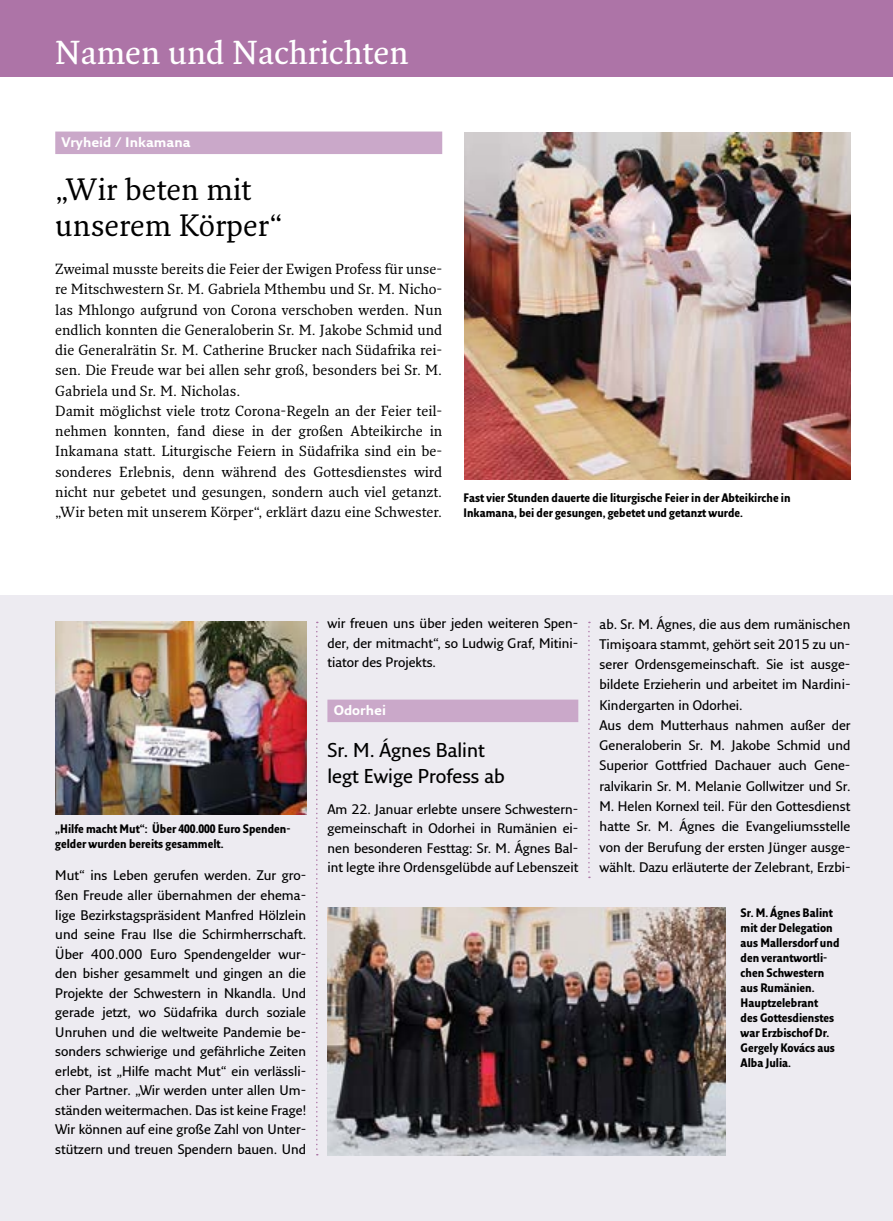
<style>
.page{position:relative;width:893px;height:1221px;background:#fff}
.page>*{position:absolute;margin:0;border:0;box-sizing:border-box;transform-origin:0 0}
.t1{font:600 32.25px "Fresco Std";color:#fff}
.t2{font:30px/36px "Fresco Std";color:#000}
.t3{font:600 19.5px/25.5px "Fresco Sans Std";color:#000}
.t4{font:14.25px/20.2px "Fresco Std";color:#000}
.t5{font:600 13.5px/19.5px "Fresco Sans Std";color:#000;text-align:justify}
.t6{font:700 13.5px "Fresco Sans Std";color:#fff}
.t7{font:700 12px/15px "Fresco Sans Con";color:#000}
</style>
<div class="page">
<div style="left:0;top:0;width:893px;height:77px;background:#ad74a7"></div>
<div style="left:0;top:595px;width:893px;height:625px;background:#edebf1"></div>
<div style="left:327px;top:699px;width:251px;height:23px;background:#caa8c9"></div>
<svg style="left:316px;top:621px;width:2px;height:534px"></svg>
<div style="left:55px;top:131px;width:387px;height:23px;background:#caa8c9"></div>
<img style="left:464px;top:132px;width:386px;height:348px">
<img style="left:55px;top:621px;width:251px;height:193px">
<img style="left:327px;top:907px;width:398px;height:248px">
<svg style="left:588px;top:621px;width:2px;height:257px"></svg>
<h1 class="t1" style="left:55px;top:32px;width:355px">Namen und Nachrichten</h1>
<p class="t6" style="left:62px;top:133px;width:130px">Vryheid / Inkamana</p>
<h2 class="t2" style="left:55px;top:170px;width:229px">„Wir beten mit unserem Körper“</h2>
<p class="t4" style="left:55px;top:258px;width:388px">Zweimal musste bereits die Feier der Ewigen Profess für unse&shy;re Mitschwestern Sr. M. Gabriela Mthembu und Sr. M. Nicho&shy;las Mhlongo aufgrund von Corona verschoben werden. Nun endlich konnten die Generaloberin Sr. M. Jakobe Schmid und die Generalrätin Sr. M. Catherine Brucker nach Südafrika rei&shy;sen. Die Freude war bei allen sehr groß, besonders bei Sr. M.<br>Gabriela und Sr. M. Nicholas.<br>Damit möglichst viele trotz Corona-Regeln an der Feier teil&shy;nehmen konnten, fand diese in der großen Abteikirche in Inkamana statt. Liturgische Feiern in Südafrika sind ein be&shy;sonderes Erlebnis, denn während des Gottesdienstes wird nicht nur gebetet und gesungen, sondern auch viel getanzt. „Wir beten mit unserem Körper“, erklärt dazu eine Schwester.</p>
<p class="t7" style="left:463px;top:490px;width:329px">Fast vier Stunden dauerte die liturgische Feier in der Abteikirche in<br>Inkamana, bei der gesungen, gebetet und getanzt wurde.</p>
<p class="t7" style="left:55px;top:821px;width:237px">„Hilfe macht Mut“: Über 400.000 Euro Spenden&shy;gelder wurden bereits gesammelt.</p>
<p class="t5" style="left:55px;top:865px;width:252px">Mut“ ins Leben gerufen werden. Zur gro&shy;ßen Freude aller übernahmen der ehema&shy;lige Bezirkstagspräsident Manfred Hölzlein und seine Frau Ilse die Schirmherrschaft.<br>Über 400.000 Euro Spendengelder wur&shy;den bisher gesammelt und gingen an die Projekte der Schwestern in Nkandla. Und gerade jetzt, wo Südafrika durch soziale Unruhen und die weltweite Pandemie be&shy;sonders schwierige und gefährliche Zeiten erlebt, ist „Hilfe macht Mut“ ein verlässli&shy;cher Partner. „Wir werden unter allen Um&shy;ständen weitermachen. Das ist keine Frage!<br>Wir können auf eine große Zahl von Unter&shy;stützern und treuen Spendern bauen. Und</p>
<p class="t5" style="left:327px;top:613px;width:252px">wir freuen uns über jeden weiteren Spen&shy;der, der mitmacht“, so Ludwig Graf, Mitini&shy;tiator des Projekts.</p>
<p class="t6" style="left:334px;top:701px;width:54px">Odorhei</p>
<h3 class="t3" style="left:327px;top:737px;width:179px">Sr. M. Ágnes Balint legt Ewige Profess ab</h3>
<p class="t5" style="left:327px;top:798px;width:252px">Am 22. Januar erlebte unsere Schwestern&shy;gemeinschaft in Odorhei in Rumänien ei&shy;nen besonderen Festtag: Sr. M. Ágnes Bal&shy;int legte ihre Ordensgelübde auf Lebenszeit</p>
<p class="t5" style="left:600px;top:613px;width:252px;line-height:20.2px;text-align:left">ab. Sr. M. Ágnes, die aus dem rumänischen Timis¸oara stammt, gehört seit 2015 zu un&shy;serer Ordensgemeinschaft. Sie ist ausge&shy;bildete Erzieherin und arbeitet im Nardini-Kindergarten in Odorhei.<br>Aus dem Mutterhaus nahmen außer der Generaloberin Sr. M. Jakobe Schmid und Superior Gottfried Dachauer auch Gene&shy;ralvikarin Sr. M. Melanie Gollwitzer und Sr.<br>M. Helen Kornexl teil. Für den Gottesdienst hatte Sr. M. Ágnes die Evangeliumsstelle von der Berufung der ersten Jünger ausge&shy;wählt. Dazu erläuterte der Zelebrant, Erzbi-</p>
<p class="t7" style="left:741px;top:904px;width:100px">Sr. M. Ágnes Balint mit der Delegation aus Mallersdorf und den verantwortli&shy;chen Schwestern aus Rumänien.<br>Hauptzelebrant<br>des Gottesdienstes war Erzbischof Dr.<br>Gergely Kovács aus<br>Alba Julia.</p>
</div>
